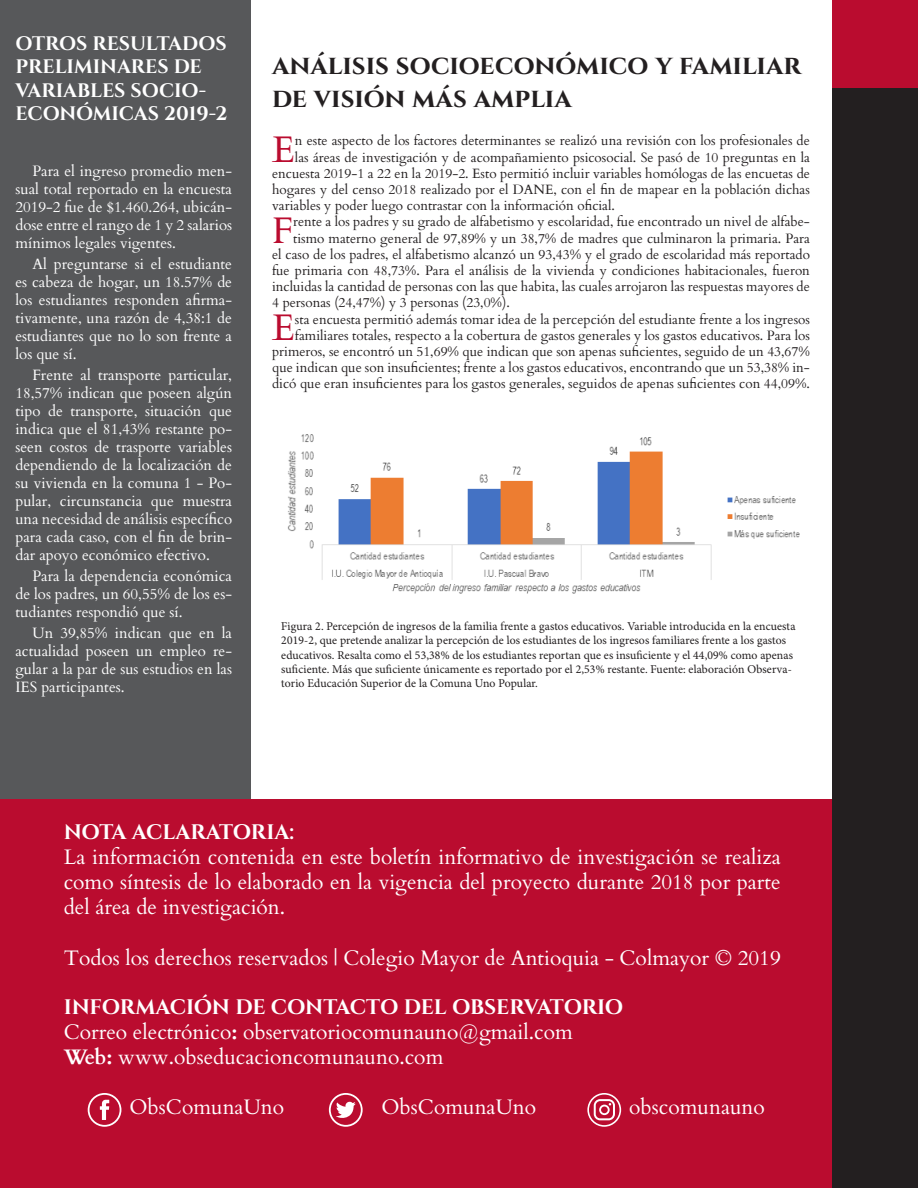
<style>
.page{position:relative;width:918px;height:1188px;background:#231f20}
.page>*{position:absolute;margin:0;border:0;box-sizing:border-box;transform-origin:0 0}
.para-dropcap{font:37.05px "Cardo";color:#ba0c2f}
.head1{font:700 27px/32.4px "Cinzel";color:#231f20}
.info{font:21px/25.2px "Cardo";color:#fff;text-align:justify}
.info-head{font:700 21px "Cinzel";letter-spacing:-.015em;color:#fff}
.side-head{font:700 19.5px/23.4px "Cinzel";letter-spacing:-.005em;color:#fff}
.side-head-2{font:15px/18px "Cardo";color:#fff;text-align:justify}
.para-dropcap-2{font:13.5px/16.2px "Cardo";color:#231f20;text-align:right}
.t1{font:12px/14.4px "Minion Pro";color:#231f20}
.s1{font-weight:700}
</style>
<div class="page">
<div style="left:0;top:0;width:918px;height:88px;background:#ba0c2f"></div>
<div style="left:15px;top:0;width:817px;height:1188px;background:#fff"></div>
<div style="left:0;top:0;width:251px;height:1188px;background:#57585a"></div>
<div style="left:0;top:799px;width:832px;height:389px;background:#ba0c2f"></div>
<svg style="left:329px;top:1093px;width:34px;height:34px"></svg>
<svg style="left:88px;top:1093px;width:33px;height:34px"></svg>
<svg style="left:587px;top:1093px;width:34px;height:34px"></svg>
<img style="left:287px;top:434px;width:513px;height:160px">
<p class="side-head" style="left:15px;top:33px;width:214px">OTROS RESULTADOS<br>PRELIMINARES DE<br>VARIABLES SOCIO-<br>ECONÓMICAS 2019-2</p>
<p class="head1" style="left:272px;top:50px;width:531px">análisis socioeconómico y familiar de visión más amplia</p>
<p class="para-dropcap" style="left:272px;top:119px;width:24px">E</p>
<p class="para-dropcap-2" style="left:295px;top:132px;width:516px">n este aspecto de los factores determinantes se realizó una revisión con los profesionales de</p>
<p class="para-dropcap-2" style="left:295px;top:148px;width:517px">las áreas de investigación y de acompañamiento psicosocial. Se pasó de 10 preguntas en la</p>
<p class="para-dropcap-2" style="left:272px;top:164px;width:539px">encuesta 2019-1 a 22 en la 2019-2. Esto permitió incluir variables homólogas de las encuetas de</p>
<p class="para-dropcap-2" style="left:272px;top:181px;width:539px">hogares y del censo 2018 realizado por el DANE, con el fin de mapear en la población dichas</p>
<p class="para-dropcap-2" style="left:272px;top:197px;width:344px">variables y poder luego contrastar con la información oficial.</p>
<p class="para-dropcap" style="left:272px;top:200px;width:23px">F</p>
<p class="para-dropcap-2" style="left:293px;top:213px;width:518px">rente a los padres y su grado de alfabetismo y escolaridad, fue encontrado un nivel de alfabe-</p>
<p class="side-head-2" style="left:15px;top:162px;width:218px;text-indent:17px">Para el ingreso promedio men&shy;sual total reportado en la encuesta 2019-2 fue de $1.460.264, ubicán&shy;dose entre el rango de 1 y 2 salarios mínimos legales vigentes.</p>
<p class="side-head-2" style="left:15px;top:255px;width:218px;text-indent:17px">Al preguntarse si el estudiante es cabeza de hogar, un 18.57% de los estudiantes responden afirma&shy;tivamente, una razón de 4,38:1 de estudiantes que no lo son frente a los que sí.</p>
<p class="side-head-2" style="left:15px;top:366px;width:218px;text-indent:17px">Frente al transporte particular, 18,57% indican que poseen algún tipo de transporte, situación que indica que el 81,43% restante po&shy;seen costos de trasporte variables dependiendo de la localización de su vivienda en la comuna 1 - Po&shy;pular, circunstancia que muestra una necesidad de análisis específico para cada caso, con el fin de brin&shy;dar apoyo económico efectivo.</p>
<p class="side-head-2" style="left:15px;top:567px;width:218px;text-indent:17px">Para la dependencia económica de los padres, un 60,55% de los es&shy;tudiantes respondió que sí.</p>
<p class="side-head-2" style="left:15px;top:624px;width:218px;text-indent:17px">Un 39,85% indican que en la actualidad poseen un empleo re&shy;gular a la par de sus estudios en las IES participantes.</p>
<p class="t1" style="left:281px;top:619px;width:516px">Figura 2. Percepción de ingresos de la familia frente a gastos educativos. Variable introducida en la encuesta 2019-2, que pretende analizar la percepción de los estudiantes de los ingresos familiares frente a los gastos educativos. Resalta como el 53,38% de los estudiantes reportan que es insuficiente y el 44,09% como apenas suficiente. Más que suficiente únicamente es reportado por el 2,53% restante. Fuente: elaboración Observa&shy;torio Educación Superior de la Comuna Uno Popular.</p>
<p class="para-dropcap-2" style="left:293px;top:229px;width:518px">tismo materno general de 97,89% y un 38,7% de madres que culminaron la primaria. Para</p>
<p class="para-dropcap-2" style="left:272px;top:245px;width:539px">el caso de los padres, el alfabetismo alcanzó un 93,43% y el grado de escolaridad más reportado</p>
<p class="para-dropcap-2" style="left:272px;top:262px;width:539px">fue primaria con 48,73%. Para el análisis de la vivienda y condiciones habitacionales, fueron</p>
<p class="para-dropcap-2" style="left:272px;top:278px;width:539px">incluidas la cantidad de personas con las que habita, las cuales arrojaron las respuestas mayores de</p>
<p class="para-dropcap-2" style="left:272px;top:294px;width:239px">4 personas (24,47%) y 3 personas (23,0%).</p>
<p class="para-dropcap" style="left:272px;top:297px;width:24px">E</p>
<p class="para-dropcap-2" style="left:272px;top:310px;width:539px">sta encuesta permitió además tomar idea de la percepción del estudiante frente a los ingresos familiares totales, respecto a la cobertura de gastos generales y los gastos educativos. Para los primeros, se encontró un 51,69% que indican que son apenas suficientes, seguido de un 43,67% que indican que son insuficientes; frente a los gastos educativos, encontrando que un 53,38% in&shy;dicó que eran insuficientes para los gastos generales, seguidos de apenas suficientes con 44,09%.</p>
<p class="info-head" style="left:64px;top:819px;width:232px">NOTA ACLARATORIA:</p>
<p class="info" style="left:64px;top:843px;width:719px">La información contenida en este boletín informativo de investigación se realiza como síntesis de lo elaborado en la vigencia del proyecto durante 2018 por parte del área de investigación.</p>
<p class="info" style="left:64px;top:944px;width:719px">Todos los derechos reservados | Colegio Mayor de Antioquia - Colmayor © 2019</p>
<p class="info-head" style="left:64px;top:994px;width:561px">INFORMACIÓN DE CONTACTO DEL OBSERVATORIO</p>
<p class="info" style="left:64px;top:1018px;width:511px">Correo electrónico<span class="s1">:</span> observatoriocomunauno@gmail.com</p>
<p class="info" style="left:64px;top:1044px;width:381px"><span class="s1">Web:</span> www.obseducacioncomunauno.com</p>
<p class="info" style="left:130px;top:1093px;width:156px">ObsComunaUno</p>
<p class="info" style="left:382px;top:1093px;width:156px">ObsComunaUno</p>
<p class="info" style="left:629px;top:1093px;width:137px">obscomunauno</p>
</div>
